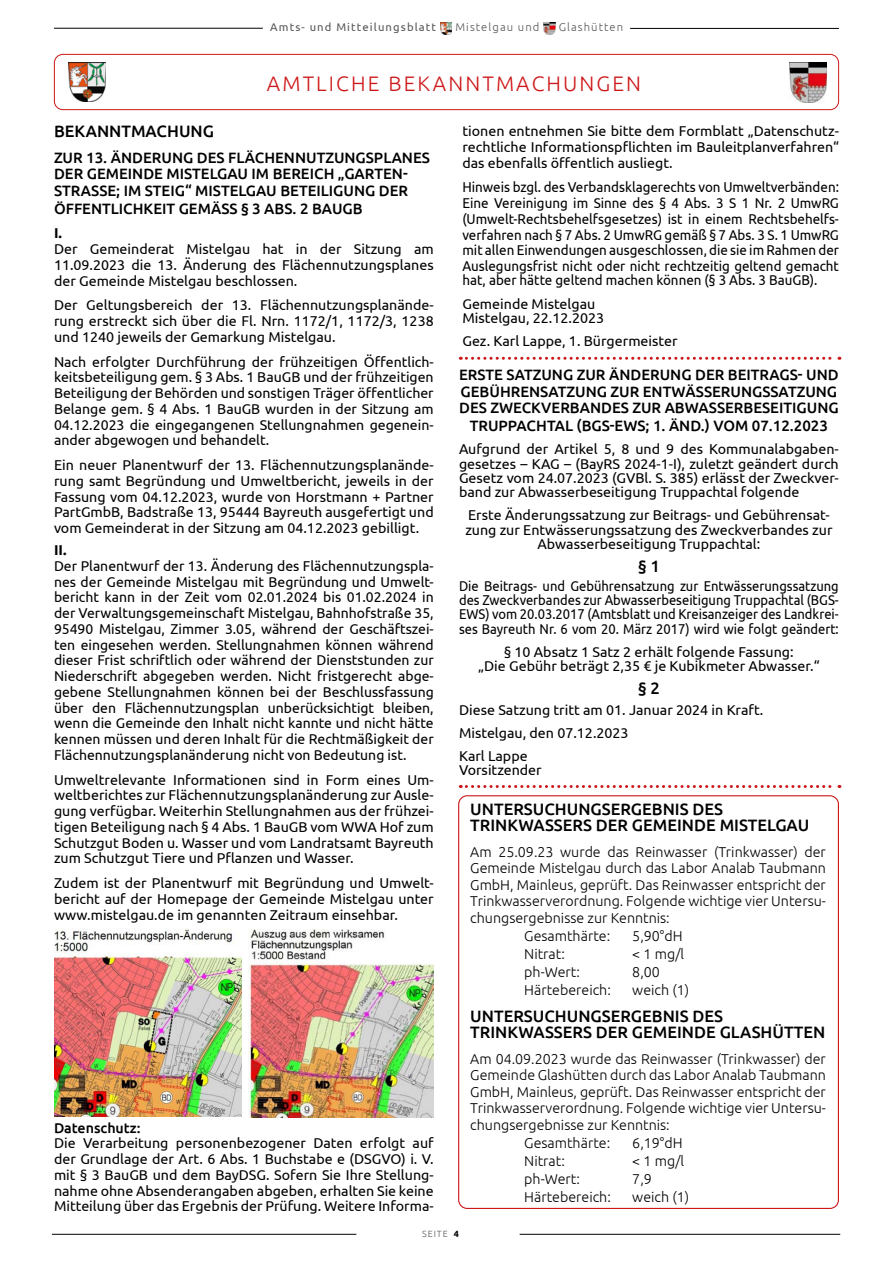
<style>
.page{position:relative;width:893px;height:1263px;background:#fff}
.page>*{position:absolute;margin:0;border:0;box-sizing:border-box;transform-origin:0 0}
.t1{font:300 21px "Ubuntu";letter-spacing:.1em;color:#cd1719}
.t2{font:500 16.5px/16.5px "Ubuntu";color:#000}
.t3{font:500 15px/16.5px "Ubuntu";color:#000}
.t4{font:14.25px/15.8px "Ubuntu";color:#000;text-align:justify}
.t5{font:300 14.25px/16.5px "Ubuntu";color:#000;text-align:justify}
.t6{font:14.25px/15.8px "Ubuntu";color:#000;text-align:justify;scale:.94 1}
.t7{font:14.25px/14.2px "Ubuntu";color:#000;text-align:justify;scale:.91 1}
.t8{font:500 14.25px "Ubuntu";color:#000}
.t9{font:700 14.25px "Ubuntu";color:#000}
.t10{font:11.25px "Ubuntu";letter-spacing:.1em;color:#575756}
.t11{font:300 11.25px "Ubuntu";letter-spacing:.095em;color:#575756}
.t12{font:300 9px "Ubuntu";letter-spacing:.1em;color:#575756}
.s1{font-weight:700;color:#000}
</style>
<div class="page">
<hr style="left:52px;top:1234px;width:304px;height:1px;background:#000">
<hr style="left:520px;top:1234px;width:320px;height:1px;background:#000">
<hr style="left:54px;top:28px;width:209px;height:1px;background:#000">
<hr style="left:630px;top:28px;width:209px;height:1px;background:#000">
<svg style="left:440px;top:22px;width:12px;height:12px"></svg>
<svg style="left:544px;top:22px;width:11px;height:13px"></svg>
<div style="left:54px;top:54px;width:785px;height:56px;border:1px solid #cd1719;border-radius:9px"></div>
<img style="left:69px;top:62px;width:36px;height:40px">
<img style="left:790px;top:62px;width:37px;height:41px">
<img style="left:54px;top:928px;width:188px;height:188px">
<img style="left:248px;top:930px;width:185px;height:187px">
<svg style="left:460px;top:357px;width:380px;height:3px"></svg>
<svg style="left:460px;top:785px;width:380px;height:3px"></svg>
<p class="t10" style="left:270px;top:20px;width:167px">Amts- und Mitteilungsblatt</p>
<p class="t11" style="left:455px;top:20px;width:85px">Mistelgau und</p>
<p class="t11" style="left:559px;top:20px;width:66px">Glashütten</p>
<h1 class="t1" style="left:267px;top:70px;width:376px">AMTLICHE BEKANNTMACHUNGEN</h1>
<p class="t2" style="left:54px;top:122px;width:162px">BEKANNTMACHUNG</p>
<p class="t3" style="left:54px;top:149px;width:377px">ZUR 13. ÄNDERUNG DES FLÄCHENNUTZUNGSPLANES<br>DER GEMEINDE MISTELGAU IM BEREICH „GARTEN-<br>STRASSE; IM STEIG“ MISTELGAU BETEILIGUNG DER</p>
<p class="t3" style="left:54px;top:200px;width:310px">ÖFFENTLICHKEIT GEMÄSS § 3 ABS. 2 BAUGB</p>
<p class="t9" style="left:54px;top:225px;width:10px">I.</p>
<p class="t4" style="left:54px;top:241px;width:381px">Der Gemeinderat Mistelgau hat in der Sitzung am 11.09.2023 die 13. Änderung des Flächennutzungsplanes der Gemeinde Mistelgau beschlossen.</p>
<p class="t4" style="left:54px;top:297px;width:381px">Der Geltungsbereich der 13. Flächennutzungsplanände&shy;rung erstreckt sich über die Fl. Nrn. 1172/1, 1172/3, 1238 und 1240 jeweils der Gemarkung Mistelgau.</p>
<p class="t4" style="left:54px;top:353px;width:381px">Nach erfolgter Durchführung der frühzeitigen Öffentlich&shy;keitsbeteiligung gem. § 3 Abs. 1 BauGB und der frühzeitigen Beteiligung der Behörden und sonstigen Träger öffentlicher Belange gem. § 4 Abs. 1 BauGB wurden in der Sitzung am 04.12.2023 die eingegangenen Stellungnahmen gegenein&shy;ander abgewogen und behandelt.</p>
<p class="t4" style="left:54px;top:457px;width:381px">Ein neuer Planentwurf der 13. Flächennutzungsplanände&shy;rung samt Begründung und Umweltbericht, jeweils in der Fassung vom 04.12.2023, wurde von Horstmann + Partner PartGmbB, Badstraße 13, 95444 Bayreuth ausgefertigt und vom Gemeinderat in der Sitzung am 04.12.2023 gebilligt.</p>
<p class="t9" style="left:54px;top:541px;width:14px">II.</p>
<p class="t4" style="left:54px;top:557px;width:381px">Der Planentwurf der 13. Änderung des Flächennutzungspla&shy;nes der Gemeinde Mistelgau mit Begründung und Umwelt&shy;bericht kann in der Zeit vom 02.01.2024 bis 01.02.2024 in der Verwaltungsgemeinschaft Mistelgau, Bahnhofstraße 35, 95490 Mistelgau, Zimmer 3.05, während der Geschäftszei&shy;ten eingesehen werden. Stellungnahmen können während dieser Frist schriftlich oder während der Dienststunden zur Niederschrift abgegeben werden. Nicht fristgerecht abge&shy;gebene Stellungnahmen können bei der Beschlussfassung über den Flächennutzungsplan unberücksichtigt bleiben, wenn die Gemeinde den Inhalt nicht kannte und nicht hätte kennen müssen und deren Inhalt für die Rechtmäßigkeit der Flächennutzungsplanänderung nicht von Bedeutung ist.</p>
<p class="t4" style="left:54px;top:771px;width:381px">Umweltrelevante Informationen sind in Form eines Um&shy;weltberichtes zur Flächennutzungsplanänderung zur Ausle&shy;gung verfügbar. Weiterhin Stellungnahmen aus der frühzei&shy;tigen Beteiligung nach § 4 Abs. 1 BauGB vom WWA Hof zum Schutzgut Boden u. Wasser und vom Landratsamt Bayreuth zum Schutzgut Tiere und Pflanzen und Wasser.</p>
<p class="t4" style="left:54px;top:875px;width:381px">Zudem ist der Planentwurf mit Begründung und Umwelt&shy;bericht auf der Homepage der Gemeinde Mistelgau unter www.mistelgau.de im genannten Zeitraum einsehbar.</p>
<p class="t8" style="left:54px;top:1118px;width:88px">Datenschutz:</p>
<p class="t4" style="left:54px;top:1135px;width:381px">Die Verarbeitung personenbezogener Daten erfolgt auf der Grundlage der Art. 6 Abs. 1 Buchstabe e (DSGVO) i. V. mit § 3 BauGB und dem BayDSG. Sofern Sie Ihre Stellung&shy;nahme ohne Absenderangaben abgeben, erhalten Sie keine Mitteilung über das Ergebnis der Prüfung. Weitere Informa-</p>
<p class="t4" style="left:462px;top:123px;width:378px">tionen entnehmen Sie bitte dem Formblatt „Datenschutz&shy;rechtliche Informationspflichten im Bauleitplanverfahren“ das ebenfalls öffentlich ausliegt.</p>
<p class="t6" style="left:462px;top:179px;width:402px">Hinweis bzgl. des Verbandsklagerechts von Umweltverbänden:<br>Eine Vereinigung im Sinne des § 4 Abs. 3 S 1 Nr. 2 UmwRG (Umwelt-Rechtsbehelfsgesetzes) ist in einem Rechtsbehelfs&shy;verfahren nach § 7 Abs. 2 UmwRG gemäß § 7 Abs. 3 S. 1 UmwRG mit allen Einwendungen ausgeschlossen, die sie im Rahmen der Auslegungsfrist nicht oder nicht rechtzeitig geltend gemacht</p>
<p class="t6" style="left:462px;top:268px;width:379px;line-height:23.2px">hat, aber hätte geltend machen können (§ 3 Abs. 3 BauGB).<br>Gemeinde Mistelgau</p>
<p class="t4" style="left:462px;top:306px;width:217px;line-height:23.2px">Mistelgau, 22.12.2023<br>Gez. Karl Lappe, 1. Bürgermeister</p>
<p class="t3" style="left:459px;top:366px;width:381px;text-align:justify">ERSTE SATZUNG ZUR ÄNDERUNG DER BEITRAGS- UND GEBÜHRENSATZUNG ZUR ENTWÄSSERUNGSSATZUNG DES ZWECKVERBANDES ZUR ABWASSERBESEITIGUNG</p>
<p class="t3" style="left:470px;top:417px;width:360px">TRUPPACHTAL (BGS-EWS; 1. ÄND.) VOM 07.12.2023</p>
<p class="t4" style="left:459px;top:442px;width:381px;line-height:14.2px">Aufgrund der Artikel 5, 8 und 9 des Kommunalabgaben&shy;gesetzes – KAG – (BayRS 2024-1-I), zuletzt geändert durch Gesetz vom 24.07.2023 (GVBl. S. 385) erlässt der Zweckver&shy;band zur Abwasserbeseitigung Truppachtal folgende</p>
<p class="t4" style="left:465px;top:508px;width:369px;line-height:14.2px;text-align:center">Erste Änderungssatzung zur Beitrags- und Gebührensat&shy;zung zur Entwässerungssatzung des Zweckverbandes zur<br>Abwasserbeseitigung Truppachtal:</p>
<p class="t2" style="left:638px;top:557px;width:23px">§ 1</p>
<p class="t7" style="left:459px;top:578px;width:419px">Die Beitrags- und Gebührensatzung zur Entwässerungssatzung des Zweckverbandes zur Abwasserbeseitigung Truppachtal (BGS-EWS) vom 20.03.2017 (Amtsblatt und Kreisanzeiger des Landkrei&shy;ses Bayreuth Nr. 6 vom 20. März 2017) wird wie folgt geändert:</p>
<p class="t4" style="left:478px;top:644px;width:343px;line-height:14.2px;text-align:center">§ 10 Absatz 1 Satz 2 erhält folgende Fassung:<br>„Die Gebühr beträgt 2,35 € je Kubikmeter Abwasser.“</p>
<p class="t2" style="left:638px;top:680px;width:23px">§ 2</p>
<p class="t4" style="left:459px;top:697px;width:306px;line-height:23.2px;text-align:left">Diese Satzung tritt am 01. Januar 2024 in Kraft.<br>Mistelgau, den 07.12.2023<br>Karl Lappe</p>
<p class="t4" style="left:459px;top:762px;width:84px">Vorsitzender</p>
<p class="t2" style="left:470px;top:800px;width:341px">UNTERSUCHUNGSERGEBNIS DES<br>TRINKWASSERS DER GEMEINDE MISTELGAU</p>
<p class="t5" style="left:470px;top:843px;width:357px">Am 25.09.23 wurde das Reinwasser (Trinkwasser) der Gemeinde Mistelgau durch das Labor Analab Taubmann GmbH, Mainleus, geprüft. Das Reinwasser entspricht der Trinkwasserverordnung. Folgende wichtige vier Untersu&shy;chungsergebnisse zur Kenntnis:</p>
<p class="t5" style="left:524px;top:927px;width:87px">Gesamthärte:</p>
<p class="t5" style="left:632px;top:927px;width:52px">5,90°dH</p>
<p class="t5" style="left:524px;top:945px;width:42px">Nitrat:</p>
<p class="t5" style="left:632px;top:945px;width:53px">&lt; 1 mg/l</p>
<p class="t5" style="left:524px;top:963px;width:57px">ph-Wert:</p>
<p class="t5" style="left:632px;top:963px;width:29px">8,00</p>
<p class="t5" style="left:524px;top:981px;width:88px">Härtebereich:</p>
<p class="t5" style="left:632px;top:981px;width:59px">weich (1)</p>
<p class="t2" style="left:470px;top:1007px;width:357px">UNTERSUCHUNGSERGEBNIS DES<br>TRINKWASSERS DER GEMEINDE GLASHÜTTEN</p>
<p class="t5" style="left:470px;top:1050px;width:357px">Am 04.09.2023 wurde das Reinwasser (Trinkwasser) der Gemeinde Glashütten durch das Labor Analab Taubmann GmbH, Mainleus, geprüft. Das Reinwasser entspricht der Trinkwasserverordnung. Folgende wichtige vier Untersu&shy;chungsergebnisse zur Kenntnis:</p>
<p class="t5" style="left:524px;top:1134px;width:87px">Gesamthärte:</p>
<p class="t5" style="left:632px;top:1134px;width:52px">6,19°dH</p>
<p class="t5" style="left:524px;top:1152px;width:42px">Nitrat:</p>
<p class="t5" style="left:632px;top:1152px;width:53px">&lt; 1 mg/l</p>
<p class="t5" style="left:524px;top:1170px;width:57px">ph-Wert:</p>
<p class="t5" style="left:632px;top:1170px;width:21px">7,9</p>
<p class="t5" style="left:524px;top:1188px;width:88px">Härtebereich:</p>
<p class="t5" style="left:632px;top:1188px;width:59px">weich (1)</p>
<p class="t12" style="left:422px;top:1228px;width:38px">SEITE <span class="s1">4</span></p>
</div>
